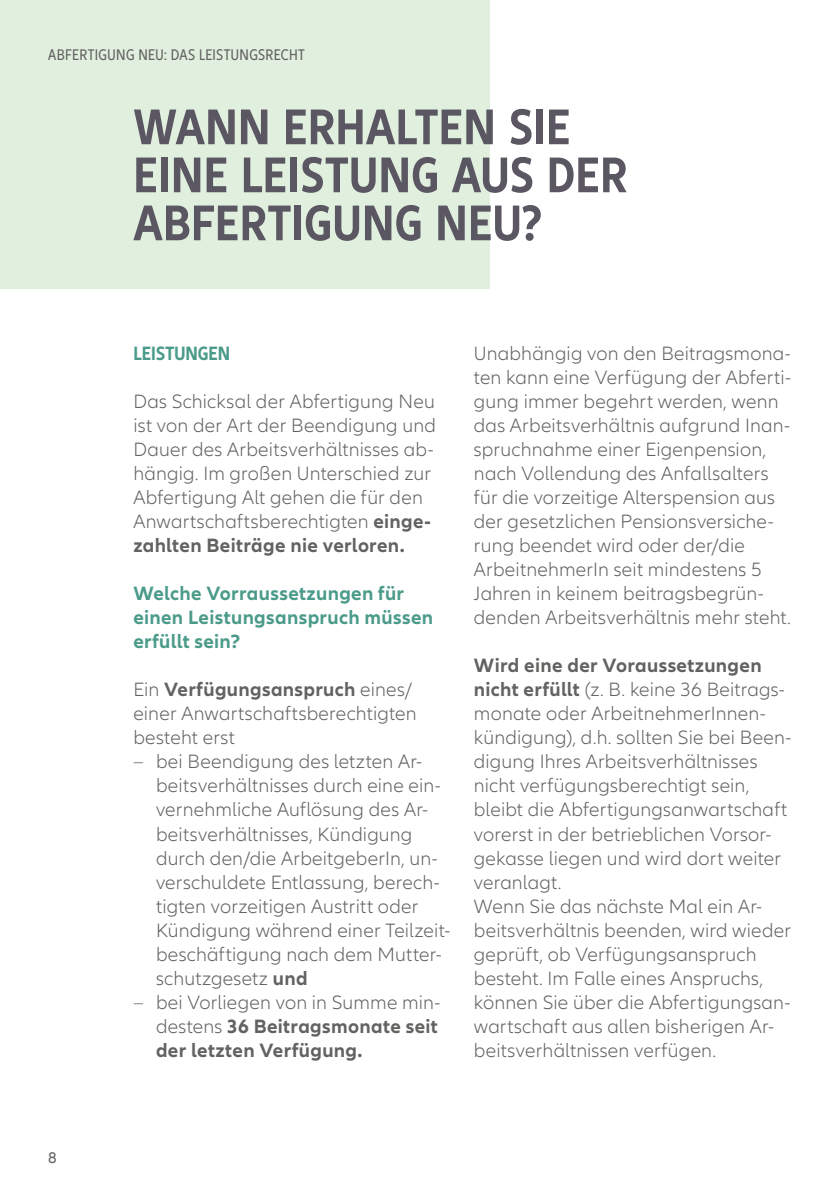
<style>
.page{position:relative;width:840px;height:1191px;background:#fff}
.page>*{position:absolute;margin:0;border:0;box-sizing:border-box;transform-origin:0 0}
.t1{font:700 condensed 52px/48px "Allianz Neo";letter-spacing:.005em;color:#5a5662}
.t2{font:300 20px/24px "Allianz Neo";letter-spacing:.01em;color:#626261}
.t3{font:700 20px/24px "Allianz Neo";letter-spacing:.015em;color:#626261}
.t4{font:700 20px/24px "Allianz Neo";letter-spacing:.015em;color:#4b9b8a}
.t5{font:700 condensed 20px "Allianz Neo";color:#4b9b8a}
.t6{font:condensed 16px "Allianz Neo";letter-spacing:.02em;color:#626261}
.t7{font:16px "Allianz Neo";color:#626261}
.s1{font-weight:700}
.s2{font-weight:300}
</style>
<div class="page">
<div style="left:0;top:0;width:489px;height:288px;background:#e1efde"></div>
<p class="t6" style="left:48px;top:46px;width:258px">ABFERTIGUNG NEU: DAS LEISTUNGSRECHT</p>
<h1 class="t1" style="left:133px;top:104px;width:495px">WANN ERHALTEN SIE<br>EINE LEISTUNG AUS DER<br>ABFERTIGUNG NEU?</h1>
<p class="t7" style="left:48px;top:1148px;width:10px">8</p>
<p class="t5" style="left:133px;top:342px;width:98px">LEISTUNGEN</p>
<p class="t2" style="left:133px;top:390px;width:304px">Das Schicksal der Abfertigung Neu ist von der Art der Beendigung und Dauer des Arbeitsverhältnisses ab&shy;hängig. Im großen Unterschied zur Abfertigung Alt gehen die für den Anwartschaftsberechtigten <span class="s1">einge&shy;zahlten Beiträge nie verloren.</span></p>
<p class="t4" style="left:133px;top:582px;width:301px">Welche Vorraussetzungen für einen Leistungsanspruch müssen erfüllt sein?</p>
<p class="t2" style="left:133px;top:678px;width:285px">Ein <span class="s1">Verfügungsanspruch</span> eines/ einer Anwartschaftsberechtigten besteht erst</p>
<p class="t2" style="left:156px;top:750px;width:296px;text-indent:-23px">– bei Beendigung des letzten Ar&shy;beitsverhältnisses durch eine ein&shy;vernehmliche Auflösung des Ar&shy;beitsverhältnisses, Kündigung durch den/die ArbeitgeberIn, un&shy;verschuldete Entlassung, berech&shy;tigten vorzeitigen Austritt oder<br>Kündigung während einer Teilzeit&shy;beschäftigung nach dem Mutter&shy;schutzgesetz <span class="s1">und</span></p>
<p class="t3" style="left:156px;top:990px;width:286px;text-indent:-23px"><span class="s2">– bei Vorliegen von in Summe min&shy;destens</span> 36 Beitragsmonate seit der letzten Verfügung.</p>
<p class="t2" style="left:473px;top:342px;width:318px">Unabhängig von den Beitragsmona&shy;ten kann eine Verfügung der Abferti&shy;gung immer begehrt werden, wenn das Arbeitsverhältnis aufgrund Inan&shy;spruchnahme einer Eigenpension, nach Vollendung des Anfallsalters für die vorzeitige Alterspension aus der gesetzlichen Pensionsversiche&shy;rung beendet wird oder der/die ArbeitnehmerIn seit mindestens 5<br>Jahren in keinem beitragsbegrün&shy;denden Arbeitsverhältnis mehr steht.</p>
<p class="t2" style="left:473px;top:654px;width:319px"><span class="s1">Wird eine der Voraussetzungen nicht erfüllt</span> (z. B. keine 36 Beitrags&shy;monate oder ArbeitnehmerInnen&shy;kündigung), d.h. sollten Sie bei Been&shy;digung Ihres Arbeitsverhältnisses nicht verfügungsberechtigt sein, bleibt die Abfertigungsanwartschaft vorerst in der betrieblichen Vorsor&shy;gekasse liegen und wird dort weiter veranlagt.<br>Wenn Sie das nächste Mal ein Ar&shy;beitsverhältnis beenden, wird wieder geprüft, ob Verfügungsanspruch besteht. Im Falle eines Anspruchs, können Sie über die Abfertigungsan&shy;wartschaft aus allen bisherigen Ar&shy;beitsverhältnissen verfügen.</p>
</div>
